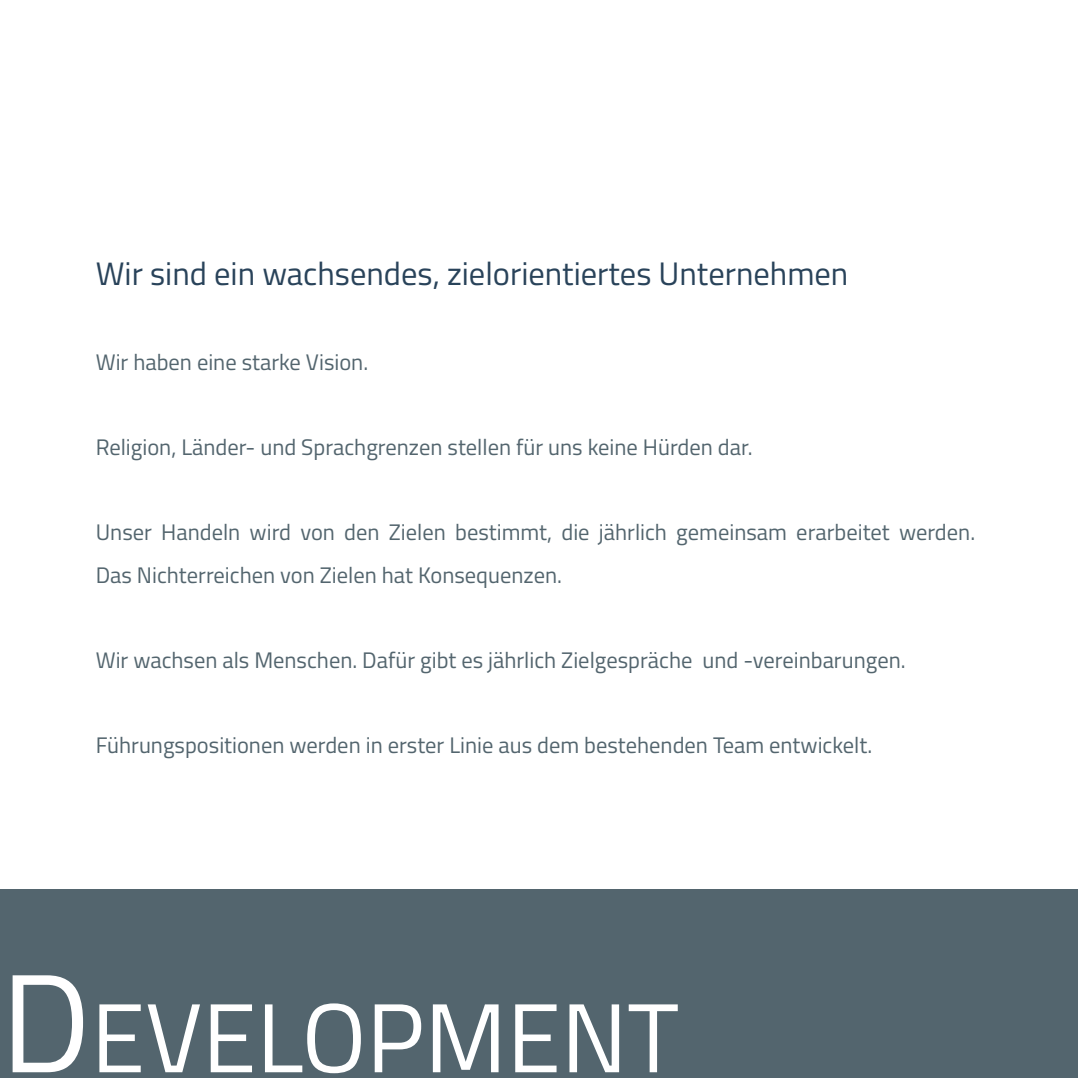
<style>
.page{position:relative;width:1078px;height:1078px;background:#fff}
.page>*{position:absolute;margin:0;border:0;box-sizing:border-box;transform-origin:0 0}
.t1{font:98px "Titillium Web";color:#fff}
.t2{font:32.5px "Titillium Web";color:#29435a}
.t3{font:22.5px/42.5px "Titillium Web";color:#53656e}
.s1{font-size:140px}
</style>
<div class="page">
<div style="left:0;top:888px;width:1077px;height:189px;background:#53656e"></div>
<h2 class="t2" style="left:96px;top:250px;width:754px">Wir sind ein wachsendes, zielorientiertes Unternehmen</h2>
<p class="t3" style="left:96px;top:340px;width:274px">Wir haben eine starke Vision.</p>
<p class="t3" style="left:96px;top:425px;width:658px">Religion, Länder- und Sprachgrenzen stellen für uns keine Hürden dar.</p>
<p class="t3" style="left:96px;top:510px;width:880px">Unser Handeln wird von den Zielen bestimmt, die jährlich gemeinsam erarbeitet werden.<br>Das Nichterreichen von Zielen hat Konsequenzen.</p>
<p class="t3" style="left:96px;top:637px;width:811px">Wir wachsen als Menschen. Dafür gibt es jährlich Zielgespräche und -vereinbarungen.</p>
<p class="t3" style="left:96px;top:722px;width:777px">Führungspositionen werden in erster Linie aus dem bestehenden Team entwickelt.</p>
<h1 class="t1" style="left:1px;top:965px;width:679px"><span class="s1">D</span>EVELOPMENT</h1>
</div>
